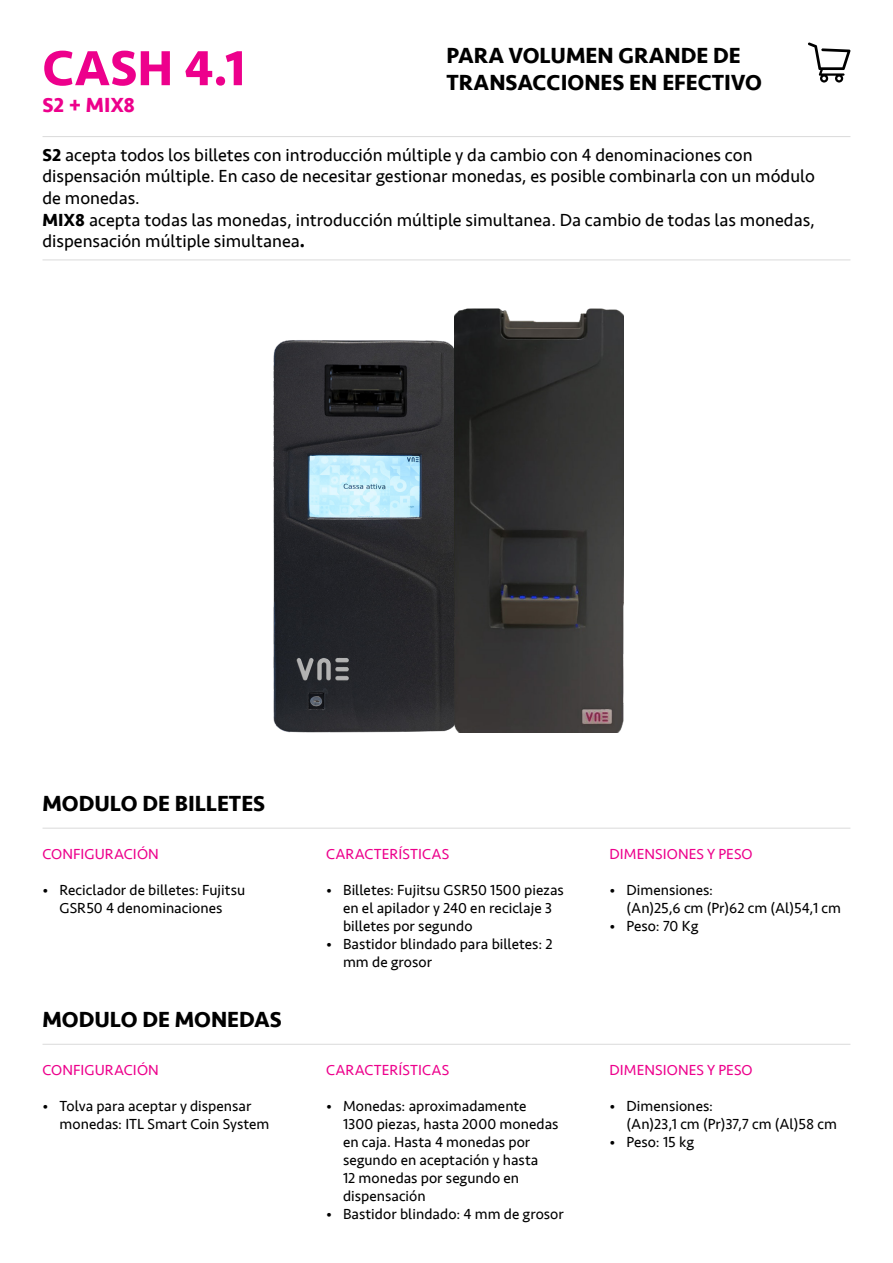
<style>
.page{position:relative;width:893px;height:1263px;background:#fff}
.page>*{position:absolute;margin:0;border:0;box-sizing:border-box;transform-origin:0 0}
.t1{font:700 51px "Seravek";color:#ed008c}
.t2{font:700 22.5px/27px "Seravek";color:#000}
.t3{font:700 21px "Seravek";letter-spacing:-.005em;color:#ed008c}
.t4{font:18px/21.6px "Seravek";color:#000}
.t5{font:15px/18px "Seravek";letter-spacing:.005em;color:#000}
.t6{font:15px "Seravek";letter-spacing:.01em;color:#ed008c}
.s1{font-weight:700}
</style>
<div class="page">
<svg style="left:808px;top:42px;width:42px;height:41px"></svg>
<hr style="left:43px;top:260px;width:807px;height:1px;background:#dadada">
<hr style="left:43px;top:136px;width:807px;height:1px;background:#dadada">
<hr style="left:43px;top:828px;width:807px;height:1px;background:#dadada">
<hr style="left:43px;top:1044px;width:807px;height:1px;background:#dadada">
<img style="left:273px;top:335px;width:182px;height:397px">
<img style="left:455px;top:308px;width:169px;height:424px">
<h1 class="t1" style="left:43px;top:27px;width:204px">CASH 4.1</h1>
<h3 class="t3" style="left:43px;top:88px;width:94px">S2 + MIX8</h3>
<h2 class="t2" style="left:446px;top:42px;width:317px">PARA VOLUMEN GRANDE DE<br>TRANSACCIONES EN EFECTIVO</h2>
<p class="t4" style="left:43px;top:144px;width:774px"><span class="s1">S2</span> acepta todos los billetes con introducción múltiple y da cambio con 4 denominaciones con dispensación múltiple. En caso de necesitar gestionar monedas, es posible combinarla con un módulo de monedas.<br><span class="s1">MIX8</span> acepta todas las monedas, introducción múltiple simultanea. Da cambio de todas las monedas, dispensación múltiple simultanea<span class="s1">.</span></p>
<h2 class="t2" style="left:43px;top:789px;width:224px">MODULO DE BILLETES</h2>
<p class="t6" style="left:43px;top:843px;width:118px">CONFIGURACIÓN</p>
<p class="t5" style="left:43px;top:881px;width:204px;text-align:center">• Reciclador de billetes: Fujitsu<br>GSR50 4 denominaciones</p>
<h2 class="t2" style="left:43px;top:1006px;width:241px">MODULO DE MONEDAS</h2>
<p class="t6" style="left:43px;top:1059px;width:118px">CONFIGURACIÓN</p>
<p class="t5" style="left:60px;top:1097px;width:211px;text-indent:-17px">• Tolva para aceptar y dispensar monedas: ITL Smart Coin System</p>
<p class="t6" style="left:326px;top:843px;width:125px">CARACTERÍSTICAS</p>
<p class="t5" style="left:343px;top:881px;width:222px;text-indent:-17px">• Billetes: Fujitsu GSR50 1500 piezas en el apilador y 240 en reciclaje 3 billetes por segundo</p>
<p class="t5" style="left:343px;top:935px;width:211px;text-indent:-17px">• Bastidor blindado para billetes: 2 mm de grosor</p>
<p class="t6" style="left:326px;top:1059px;width:125px">CARACTERÍSTICAS</p>
<p class="t5" style="left:343px;top:1097px;width:217px;text-indent:-17px">• Monedas: aproximadamente<br>1300 piezas, hasta 2000 monedas en caja. Hasta 4 monedas por segundo en aceptación y hasta<br>12 monedas por segundo en dispensación</p>
<p class="t5" style="left:326px;top:1205px;width:239px">• Bastidor blindado: 4 mm de grosor</p>
<p class="t6" style="left:609px;top:843px;width:145px">DIMENSIONES Y PESO</p>
<p class="t5" style="left:626px;top:881px;width:216px;text-indent:-17px">• Dimensiones:<br>(An)25,6 cm (Pr)62 cm (Al)54,1 cm</p>
<p class="t5" style="left:609px;top:917px;width:90px">• Peso: 70 Kg</p>
<p class="t6" style="left:609px;top:1059px;width:145px">DIMENSIONES Y PESO</p>
<p class="t5" style="left:626px;top:1097px;width:212px;text-indent:-17px">• Dimensiones:<br>(An)23,1 cm (Pr)37,7 cm (Al)58 cm</p>
<p class="t5" style="left:609px;top:1133px;width:86px">• Peso: 15 kg</p>
</div>
